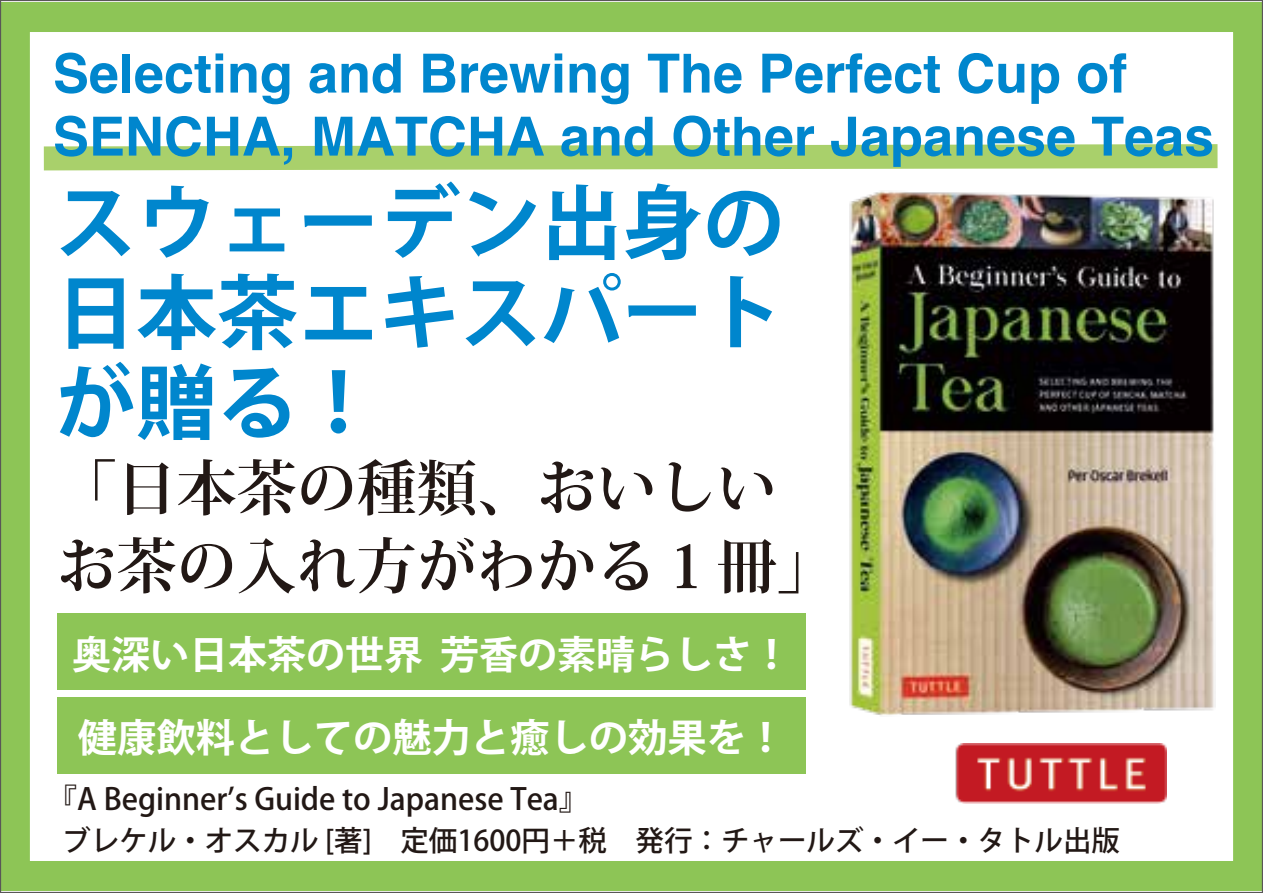
<style>
.page{position:relative;width:1263px;height:893px;background:#fff}
.page>*{position:absolute;margin:0;border:0;box-sizing:border-box;transform-origin:0 0}
.t1{font:700 81px/90px "Koz Go Pr 6 N";color:#0086cd;text-align:justify}
.t2{font:700 60px/78px "Koz Min Pr 6 N";color:#221815}
.t3{font:700 54px/63px "Helvetica";color:#0086cd}
.t4{font:700 39px/83.7px "Koz Go Pr 6 N";color:#fff}
.t5{font:500 30px "Koz Go Pr 6 N";color:#221815}
.t6{font:500 28.5px "Koz Go Pr 6 N";color:#221815}
</style>
<div class="page">
<img style="left:955px;top:743px;width:211px;height:60px">
<img style="left:849px;top:190px;width:367px;height:526px">
<div style="left:0;top:2px;width:1263px;height:889px;border:30px solid #8dc556"></div>
<svg style="left:20px;top:132px;width:1221px;height:50px"></svg>
<div style="left:57px;top:613px;width:749px;height:77px;background:#8dc556"></div>
<div style="left:57px;top:697px;width:749px;height:76px;background:#8dc556"></div>
<p class="t3" style="left:53px;top:43px;width:1163px">Selecting and Brewing The Perfect Cup of<br>SENCHA, MATCHA and Other Japanese Teas</p>
<h1 class="t1" style="left:55px;top:180px;width:731px">スウェーデン出身の日本茶エキスパートが贈る！</h1>
<p class="t2" style="left:57px;top:450px;width:782px">「日本茶の種類、おいしいお茶の入れ方がわかる１冊」</p>
<p class="t4" style="left:72px;top:613px;width:720px">奥深い日本茶の世界 芳香の素晴らしさ！健康飲料としての魅力と癒しの効果を！</p>
<p class="t5" style="left:62px;top:782px;width:513px">『A Beginnerʼs Guide to Japanese Tea』</p>
<p class="t6" style="left:62px;top:824px;width:1059px">ブレケル・オスカル [著]　定価1600円＋税　発行：チャールズ・イー・タトル出版</p>
</div>
